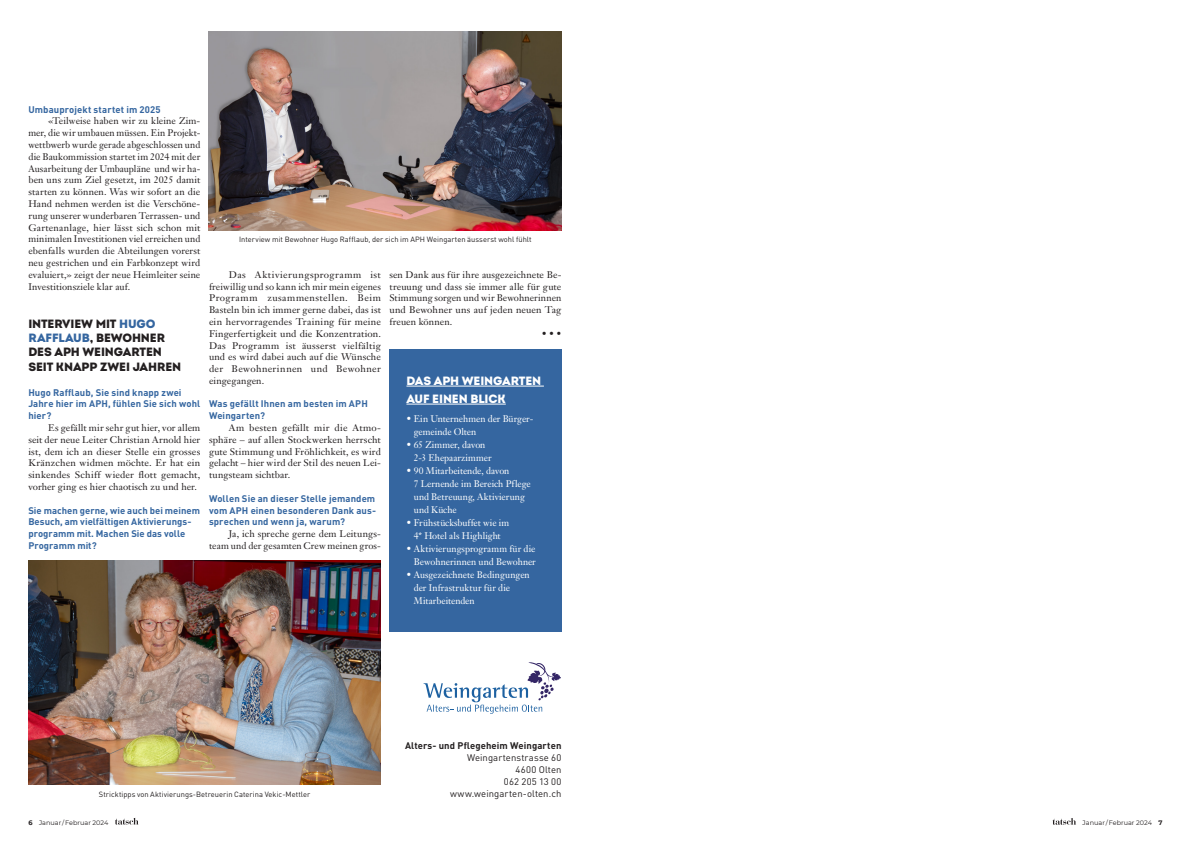
<style>
.page{position:relative;width:1191px;height:842px;background:#fff}
.page>*{position:absolute;margin:0;border:0;box-sizing:border-box;transform-origin:0 0}
.t1{font:12px/14.4px "Intro Demo Black CAPS";letter-spacing:-.01em;color:#231f20}
.t2{font:12px/18px "Intro Demo Black CAPS";letter-spacing:-.01em;color:#fff}
.t3{font:9.5px/11.8px "Janson Text LT Std";letter-spacing:.005em;color:#231f20;text-align:justify}
.t4{font:9.5px/11.8px "Janson Text LT Std";letter-spacing:.005em;color:#231f20;text-align:justify;scale:1.04 1}
.t5{font:700 9.5px/11.8px "DINOT";letter-spacing:.01em;color:#3566a0}
.t6{font:9.5px/13px "Janson Text LT Std";letter-spacing:-.005em;color:#fff}
.t7{font:9.5px/11.8px "DINOT";letter-spacing:.01em;color:#231f20;text-align:right}
.t8{font:700 9.5px "DINOT";letter-spacing:.01em;color:#231f20}
.t9{font:7.5px "DINOT";letter-spacing:.005em;color:#231f20}
.t10{font:6.5px "Montserrat";color:#231f20}
.s1{color:#3566a0}
.s2{font-weight:700}
</style>
<div class="page">
<svg style="left:115px;top:818px;width:24px;height:7px"></svg>
<svg style="left:1052px;top:818px;width:24px;height:7px"></svg>
<div style="left:389px;top:348px;width:172px;height:283px;background:#3566a0"></div>
<hr style="left:406px;top:386px;width:138px;height:1px;background:#fff">
<hr style="left:406px;top:404px;width:100px;height:1px;background:#fff">
<svg style="left:423px;top:662px;width:138px;height:52px"></svg>
<img style="left:209px;top:31px;width:352px;height:200px">
<img style="left:28px;top:561px;width:353px;height:224px">
<p class="t5" style="left:28px;top:103px;width:134px">Umbauprojekt startet im 2025</p>
<p class="t3" style="left:28px;top:115px;width:173px;text-indent:20px">«Teilweise haben wir zu kleine Zim&shy;mer, die wir umbauen müssen. Ein Projekt&shy;wettbwerb wurde gerade abgeschlossen und die Baukommission startet im 2024 mit der Ausarbeitung der Umbaupläne und wir ha&shy;ben uns zum Ziel gesetzt, im 2025 damit starten zu können. Was wir sofort an die Hand nehmen werden ist die Verschöne&shy;rung unserer wunderbaren Terrassen- und Gartenanlage, hier lässt sich schon mit minimalen Investitionen viel erreichen und ebenfalls wurden die Abteilungen vorerst neu gestrichen und ein Farbkonzept wird evaluiert,» zeigt der neue Heimleiter seine Investitionsziele klar auf.</p>
<p class="t1" style="left:28px;top:316px;width:138px">INTERVIEW MIT <span class="s1">HUGO<br>RAFFLAUB</span>, BEWOHNER<br>DES APH WEINGARTEN<br>SEIT KNAPP</p>
<p class="t1" style="left:100px;top:359px;width:83px">ZWEI JAHREN</p>
<p class="t5" style="left:28px;top:386px;width:173px">Hugo Rafflaub, Sie sind knapp zwei<br>Jahre hier im APH, fühlen Sie sich wohl hier?</p>
<p class="t3" style="left:28px;top:422px;width:173px;text-indent:20px">Es gefällt mir sehr gut hier, vor allem seit der neue Leiter Christian Arnold hier ist, dem ich an dieser Stelle ein grosses Kränzchen widmen möchte. Er hat ein sinkendes Schiff wieder flott gemacht, vorher ging es hier chaotisch zu und her.</p>
<p class="t5" style="left:28px;top:504px;width:173px">Sie machen gerne, wie auch bei meinem<br>Besuch, am vielfältigen Aktivierungs&shy;programm mit. Machen Sie das volle<br>Programm mit?</p>
<p class="t9" style="left:239px;top:235px;width:294px">Interview mit Bewohner Hugo Rafflaub, der sich im APH Weingarten äusserst wohl fühlt</p>
<p class="t4" style="left:209px;top:268px;width:167px;text-indent:20px">Das Aktivierungsprogramm ist freiwillig und so kann ich mir mein eigenes Programm zusammenstellen. Beim Basteln bin ich immer gerne dabei, das ist ein hervorragendes Training für meine Fingerfertigkeit und die Konzentration.<br>Das Programm ist äusserst vielfältig und es wird dabei auch auf die Wünsche der Bewohnerinnen und Bewohner eingegangen.</p>
<p class="t5" style="left:209px;top:398px;width:160px">Was gefällt Ihnen am besten im APH<br>Weingarten?</p>
<p class="t4" style="left:209px;top:422px;width:167px;text-indent:20px">Am besten gefällt mir die Atmo&shy;sphäre – auf allen Stockwerken herrscht gute Stimmung und Fröhlichkeit, es wird gelacht – hier wird der Stil des neuen Lei&shy;tungsteam sichtbar.</p>
<p class="t5" style="left:209px;top:492px;width:169px;text-align:justify">Wollen Sie an dieser Stelle jemandem vom APH einen besonderen Dank aus&shy;sprechen und wenn ja, warum?</p>
<p class="t3" style="left:209px;top:528px;width:173px;text-align:right">Ja, ich spreche gerne dem Leitungs&shy;team und der gesamten Crew meinen gros-</p>
<p class="t3" style="left:389px;top:268px;width:173px">sen Dank aus für ihre ausgezeichnete Be&shy;treuung und dass sie immer alle für gute Stimmung sorgen und wir Bewohnerinnen und Bewohner uns auf jeden neuen Tag freuen können.</p>
<p class="t3" style="left:542px;top:327px;width:21px">• • •</p>
<p class="t2" style="left:406px;top:372px;width:136px">DAS APH WEINGARTEN<br>AUF EINEN BLICK</p>
<p class="t6" style="left:414px;top:412px;width:121px;text-indent:-7px">• Ein Unternehmen der Bürger&shy;gemeinde Olten</p>
<p class="t6" style="left:414px;top:438px;width:79px;text-indent:-7px">• 65 Zimmer, davon<br>2-3 Ehepaarzimmer</p>
<p class="t6" style="left:414px;top:464px;width:118px;text-indent:-7px">• 90 Mitarbeitende, davon<br>7 Lernende im Bereich Pflege und Betreuung, Aktivierung und Küche</p>
<p class="t6" style="left:406px;top:516px;width:104px;text-align:center">• Frühstücksbuffet wie im<br>4* Hotel als Highlight</p>
<p class="t6" style="left:406px;top:542px;width:131px;text-align:right">• Aktivierungsprogramm für die<br>Bewohnerinnen und Bewohner</p>
<p class="t6" style="left:414px;top:568px;width:117px;text-indent:-7px">• Ausgezeichnete Bedingungen der Infrastruktur für die<br>Mitarbeitenden</p>
<p class="t9" style="left:99px;top:789px;width:213px">Stricktipps von Aktivierungs-Betreuerin Caterina Vekic-Mettler</p>
<p class="t8" style="left:405px;top:740px;width:158px">Alters- und Pflegeheim Weingarten</p>
<p class="t7" style="left:450px;top:752px;width:113px">Weingartenstrasse 60<br>4600 Olten<br>062 205 13 00 www.weingarten-olten.ch</p>
<p class="t10" style="left:28px;top:818px;width:82px"><span class="s2">6</span> Januar / Februar 2024</p>
<p class="t10" style="left:1082px;top:818px;width:81px">Januar / Februar 2024 <span class="s2">7</span></p>
</div>
